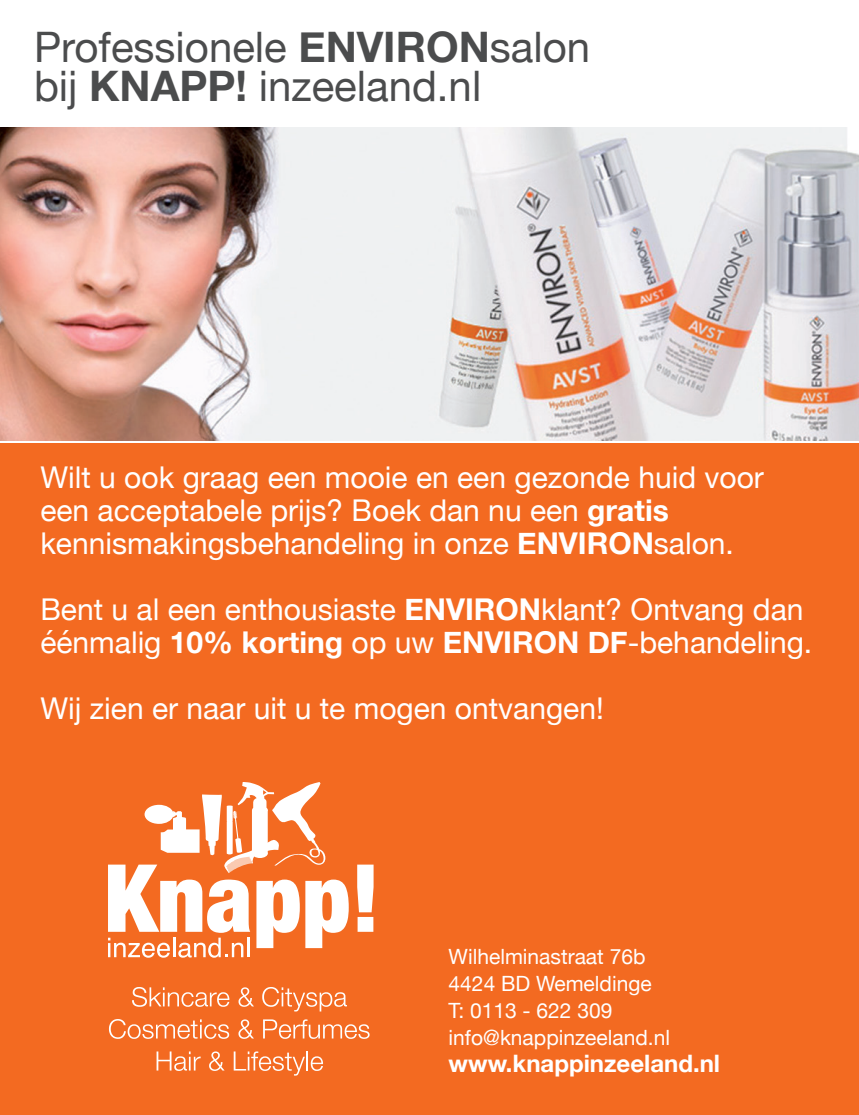
<style>
.page{position:relative;width:859px;height:1115px;background:#fff}
.page>*{position:absolute;margin:0;border:0;box-sizing:border-box;transform-origin:0 0}
.t1{font:42px/39px "Helvetica Neue";color:#4b4c4d}
.t2{font:30px/33px "Helvetica Neue";color:#fff}
.t3{font:700 24px "Helvetica Neue";color:#fff}
.t4{font:21px/27px "Helvetica Neue";color:#fff}
.s1{font-weight:700}
</style>
<div class="page">
<div style="left:0;top:443px;width:859px;height:671px;background:#f36a21"></div>
<svg style="left:357px;top:864px;width:17px;height:67px"></svg>
<svg style="left:108px;top:782px;width:241px;height:175px"></svg>
<svg style="left:132px;top:987px;width:97px;height:19px"></svg>
<svg style="left:238px;top:987px;width:16px;height:19px"></svg>
<svg style="left:262px;top:987px;width:85px;height:24px"></svg>
<svg style="left:109px;top:1019px;width:120px;height:19px"></svg>
<svg style="left:238px;top:1019px;width:16px;height:19px"></svg>
<svg style="left:263px;top:1019px;width:107px;height:19px"></svg>
<svg style="left:157px;top:1051px;width:44px;height:19px"></svg>
<svg style="left:209px;top:1051px;width:15px;height:19px"></svg>
<svg style="left:234px;top:1051px;width:89px;height:24px"></svg>
<img style="left:0;top:128px;width:859px;height:312px">
<h1 class="t1" style="left:34px;top:30px;width:558px">Professionele <span class="s1">ENVIRON</span>salon bij <span class="s1">KNAPP!</span> inzeeland.nl</h1>
<p class="t2" style="left:40px;top:462px;width:725px">Wilt u ook graag een mooie en een gezonde huid voor een acceptabele prijs? Boek dan nu een <span class="s1">gratis </span>kennismakingsbehandeling in onze <span class="s1">ENVIRON</span>salon.</p>
<p class="t2" style="left:40px;top:594px;width:773px">Bent u al een enthousiaste <span class="s1">ENVIRON</span>klant? Ontvang dan éénmalig <span class="s1">10% korting</span> op uw <span class="s1">ENVIRON DF</span>-behandeling.</p>
<p class="t2" style="left:40px;top:693px;width:565px">Wij zien er naar uit u te mogen ontvangen!</p>
<p class="t4" style="left:449px;top:944px;width:223px">Wilhelminastraat 76b<br>4424 BD Wemeldinge<br>T: 0113 - 622 309 info@knappinzeeland.nl</p>
<p class="t3" style="left:449px;top:1044px;width:273px">www.knappinzeeland.nl</p>
</div>
